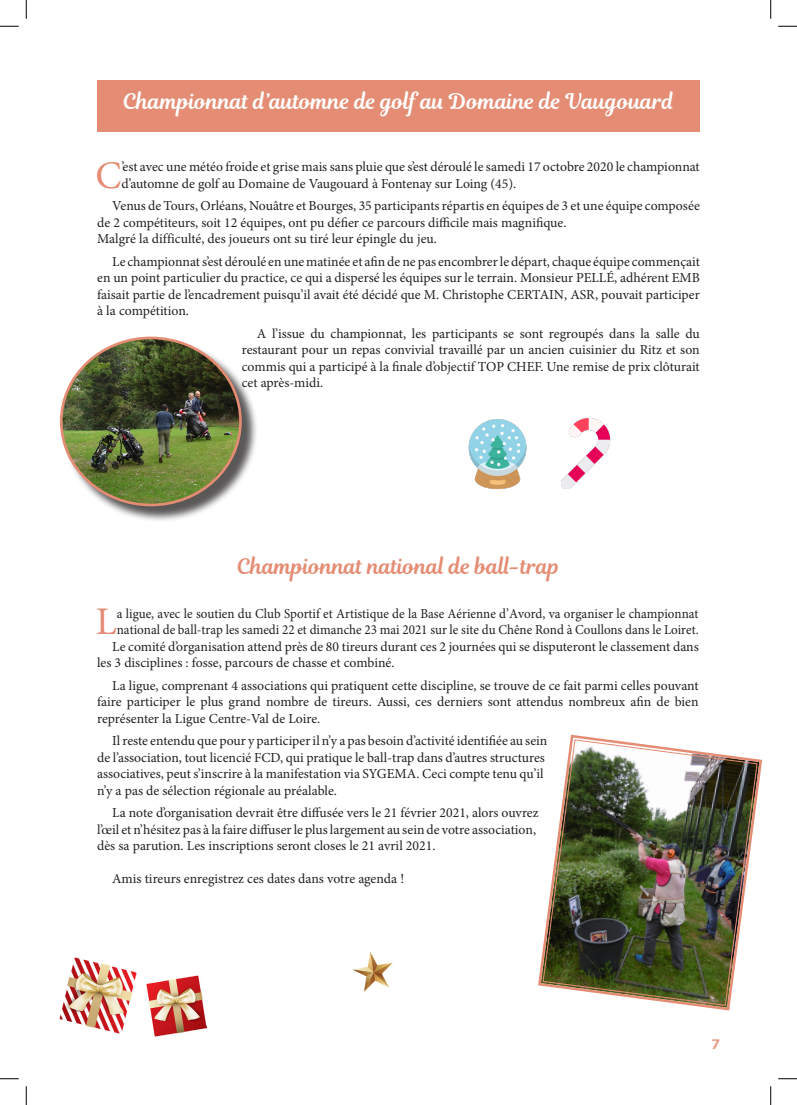
<style>
.page{position:relative;width:797px;height:1105px;background:#fff}
.page>*{position:absolute;margin:0;border:0;box-sizing:border-box;transform-origin:0 0}
.Style_de_paragraphe{font:39.12px "Minion Pro";color:#e48c74}
.t1{font:21.25px "Magnolia Script";color:#fff}
.t2{font:21.25px "Magnolia Script";color:#e48c74}
.Style_de_paragraphe-2{font:13.75px/16.5px "Minion Pro";color:#231f20}
.Style_de_paragraphe-3{font:13.75px/16.5px "Minion Pro";color:#231f20;scale:.95 1}
.t3{font:13.75px "Wicked Grit";color:#e48c74}
</style>
<div class="page">
<div style="left:97px;top:80px;width:602px;height:51px;background:#e48c74"></div>
<svg style="left:538px;top:734px;width:225px;height:277px"></svg>
<img style="left:542px;top:739px;width:216px;height:267px">
<img style="left:60px;top:958px;width:76px;height:76px">
<img style="left:146px;top:976px;width:61px;height:60px">
<div style="left:62px;top:338px;width:196px;height:185px;background:#231f20;opacity:.75"></div>
<img style="left:61px;top:338px;width:179px;height:167px">
<img style="left:352px;top:951px;width:40px;height:40px">
<img style="left:561px;top:419px;width:50px;height:70px">
<img style="left:468px;top:419px;width:59px;height:70px">
<svg style="left:0;top:25px;width:19px;height:2px"></svg>
<svg style="left:778px;top:25px;width:19px;height:2px"></svg>
<svg style="left:0;top:1078px;width:19px;height:1px"></svg>
<svg style="left:778px;top:1078px;width:19px;height:1px"></svg>
<svg style="left:25px;top:0;width:2px;height:19px"></svg>
<svg style="left:25px;top:1086px;width:2px;height:19px"></svg>
<svg style="left:770px;top:0;width:1px;height:19px"></svg>
<svg style="left:770px;top:1086px;width:1px;height:19px"></svg>
<p class="t1" style="left:123px;top:86px;width:553px">Championnat d’automne de golf au Domaine de Vaugouard</p>
<p class="Style_de_paragraphe" style="left:95px;top:149px;width:28px">C</p>
<p class="Style_de_paragraphe-2" style="left:121px;top:159px;width:580px">’est avec une météo froide et grise mais sans pluie que s’est déroulé le samedi 17 octobre 2020 le championnat d’automne de golf au Domaine de Vaugouard à Fontenay sur Loing (45).</p>
<p class="Style_de_paragraphe-2" style="left:97px;top:198px;width:604px;text-indent:15px">Venus de Tours, Orléans, Nouâtre et Bourges, 35 participants répartis en équipes de 3 et une équipe composée de 2 compétiteurs, soit 12 équipes, ont pu défier ce parcours difficile mais magnifique.</p>
<p class="Style_de_paragraphe-2" style="left:97px;top:231px;width:341px">Malgré la difficulté, des joueurs ont su tiré leur épingle du jeu.</p>
<p class="Style_de_paragraphe-2" style="left:97px;top:253px;width:604px;text-align:justify;text-indent:15px">Le championnat s’est déroulé en une matinée et afin de ne pas encombrer le départ, chaque équipe commençait en un point particulier du practice, ce qui a dispersé les équipes sur le terrain. Monsieur PELLÉ, adhérent EMB faisait partie de l’encadrement puisqu’il avait été décidé que M. Christophe CERTAIN, ASR, pouvait participer à la compétition.</p>
<p class="Style_de_paragraphe-2" style="left:242px;top:325px;width:459px;text-align:justify;text-indent:15px">A l’issue du championnat, les participants se sont regroupés dans la salle du restaurant pour un repas convivial travaillé par un ancien cuisinier du Ritz et son commis qui a participé à la finale d’objectif TOP CHEF. Une remise de prix clôturait cet après-midi.</p>
<p class="t2" style="left:237px;top:551px;width:325px">Championnat national de ball-trap</p>
<p class="Style_de_paragraphe" style="left:96px;top:595px;width:23px">L</p>
<p class="Style_de_paragraphe-3" style="left:117px;top:605px;width:614px">a ligue, avec le soutien du Club Sportif et Artistique de la Base Aérienne d’Avord, va organiser le championnat national de ball-trap les samedi 22 et dimanche 23 mai 2021 sur le site du Chêne Rond à Coullons dans le Loiret.</p>
<p class="Style_de_paragraphe-2" style="left:97px;top:638px;width:603px;text-indent:15px">Le comité d’organisation attend près de 80 tireurs durant ces 2 journées qui se disputeront le classement dans les 3 disciplines : fosse, parcours de chasse et combiné.</p>
<p class="Style_de_paragraphe-2" style="left:97px;top:677px;width:603px;text-align:justify;text-indent:15px">La ligue, comprenant 4 associations qui pratiquent cette discipline, se trouve de ce fait parmi celles pouvant faire participer le plus grand nombre de tireurs. Aussi, ces derniers sont attendus nombreux afin de bien représenter la Ligue Centre-Val de Loire.</p>
<p class="Style_de_paragraphe-2" style="left:97px;top:733px;width:452px;text-indent:15px">Il reste entendu que pour y participer il n’y a pas besoin d’activité identifiée au sein de l’association, tout licencié FCD, qui pratique le ball-trap dans d’autres structures associatives, peut s’inscrire à la manifestation via SYGEMA. Ceci compte tenu qu’il n’y a pas de sélection régionale au préalable.</p>
<p class="Style_de_paragraphe-2" style="left:97px;top:805px;width:443px;text-indent:15px">La note d’organisation devrait être diffusée vers le 21 février 2021, alors ouvrez l’œil et n’hésitez pas à la faire diffuser le plus largement au sein de votre association, dès sa parution. Les inscriptions seront closes le 21 avril 2021.</p>
<p class="Style_de_paragraphe-2" style="left:112px;top:871px;width:293px">Amis tireurs enregistrez ces dates dans votre agenda !</p>
<p class="t3" style="left:711px;top:1036px;width:10px">7</p>
</div>
